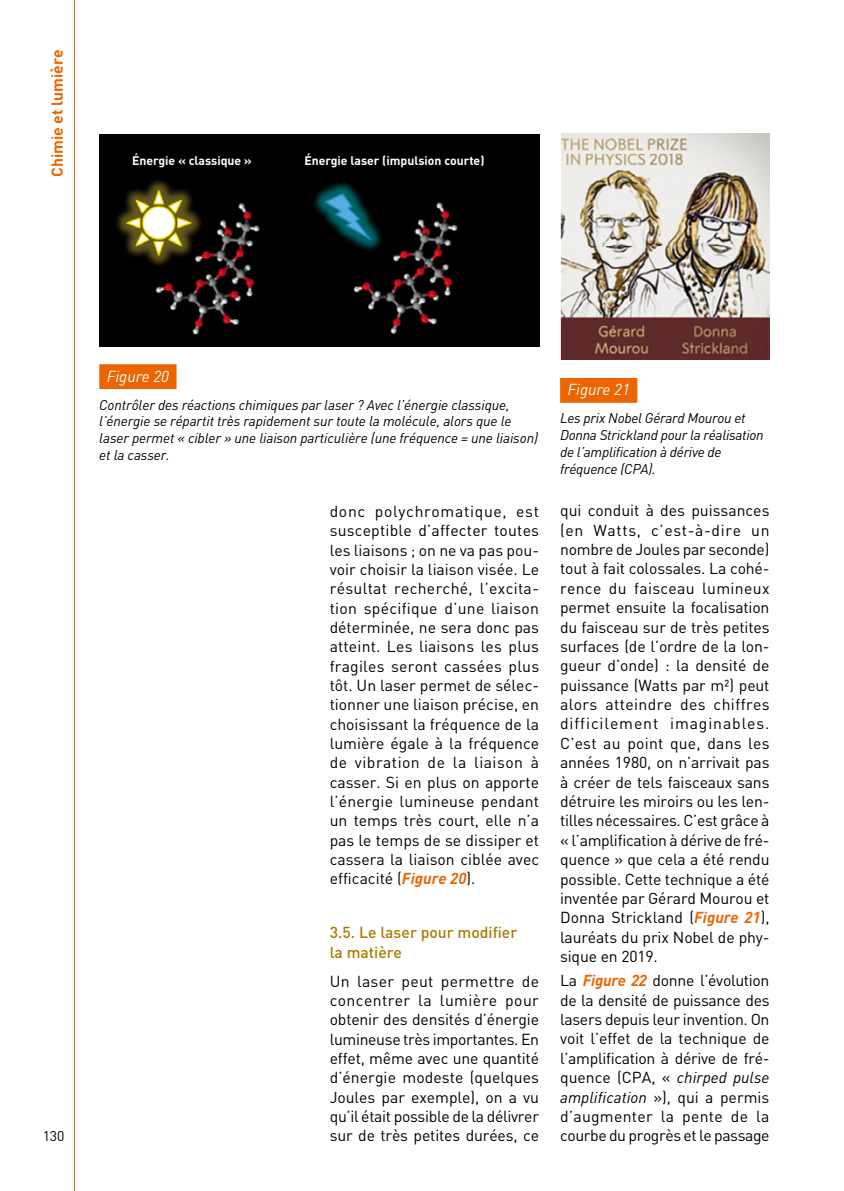
<style>
.page{position:relative;width:844px;height:1191px;background:#fff}
.page>*{position:absolute;margin:0;border:0;box-sizing:border-box;transform-origin:0 0}
._04-Texte_courant{font:15.75px/19.4px "DIN";letter-spacing:-.01em;color:#000;text-align:justify}
._7-inter_2{font:500 15.75px/19.2px "DIN";color:#aa7b00}
._05_legende_numero{font:italic 15.75px "DIN";color:#fff}
.t1{font:700 15.75px "DIN";color:#ec6500}
._05-legendes{font:italic 14px/16.8px "DIN";letter-spacing:-.01em;color:#000}
.t2{font:14px "DIN";color:#000}
.t3{font:700 12.25px "DIN";color:#fff}
.s1{font-weight:700;font-style:italic;color:#ec6500}
.s2{font-style:italic}
</style>
<div class="page">
<svg style="left:74px;top:0;width:1px;height:1191px"></svg>
<img style="left:99px;top:135px;width:440px;height:211px">
<div style="left:99px;top:364px;width:77px;height:25px;background:#ec6500"></div>
<img style="left:560px;top:134px;width:209px;height:226px">
<div style="left:560px;top:378px;width:77px;height:25px;background:#ec6500"></div>
<p class="t1" style="left:47px;top:177px;width:129px;rotate:-90deg">Chimie et lumière</p>
<p class="t3" style="left:132px;top:153px;width:121px">Énergie « classique »</p>
<p class="t3" style="left:304px;top:153px;width:181px">Énergie laser (impulsion courte)</p>
<p class="t2" style="left:43px;top:1127px;width:23px">130</p>
<p class="_05_legende_numero" style="left:107px;top:366px;width:64px">Figure 20</p>
<p class="_05-legendes" style="left:99px;top:396px;width:440px">Contrôler des réactions chimiques par laser ? Avec l’énergie classique, l’énergie se répartit très rapidement sur toute la molécule, alors que le laser permet « cibler » une liaison particulière (une fréquence = une liaison) et la casser.</p>
<p class="_04-Texte_courant" style="left:329px;top:501px;width:211px">donc polychromatique, est susceptible d’affecter toutes les liaisons ; on ne va pas pou&shy;voir choisir la liaison visée. Le résultat recherché, l’excita&shy;tion spécifique d’une liaison déterminée, ne sera donc pas atteint. Les liaisons les plus fragiles seront cassées plus tôt. Un laser permet de sélec&shy;tionner une liaison précise, en choisissant la fréquence de la lumière égale à la fréquence de vibration de la liaison à casser. Si en plus on apporte l’énergie lumineuse pendant un temps très court, elle n’a pas le temps de se dissiper et cassera la liaison ciblée avec efficacité (<span class="s1">Figure 20</span>).</p>
<p class="_7-inter_2" style="left:329px;top:922px;width:189px">3.5. Le laser pour modifier la matière</p>
<p class="_04-Texte_courant" style="left:329px;top:971px;width:211px">Un laser peut permettre de concentrer la lumière pour obtenir des densités d’énergie lumineuse très importantes. En effet, même avec une quantité d’énergie modeste (quelques Joules par exemple), on a vu qu’il était possible de la délivrer sur de très petites durées, ce</p>
<p class="_05_legende_numero" style="left:567px;top:380px;width:64px">Figure 21</p>
<p class="_05-legendes" style="left:560px;top:409px;width:205px">Les prix Nobel Gérard Mourou et<br>Donna Strickland pour la réalisation de l’amplification à dérive de fréquence (CPA).</p>
<p class="_04-Texte_courant" style="left:560px;top:500px;width:211px">qui conduit à des puissances (en Watts, c’est-à-dire un nombre de Joules par seconde) tout à fait colossales. La cohé&shy;rence du faisceau lumineux permet ensuite la focalisation du faisceau sur de très petites surfaces (de l’ordre de la lon&shy;gueur d’onde) : la densité de puissance (Watts par m²) peut alors atteindre des chiffres difficilement imaginables.<br>C’est au point que, dans les années 1980, on n’arrivait pas à créer de tels faisceaux sans détruire les miroirs ou les len&shy;tilles nécessaires. C’est grâce à « l’amplification à dérive de fré&shy;quence » que cela a été rendu possible. Cette technique a été inventée par Gérard Mourou et Donna Strickland (<span class="s1">Figure 21</span>), lauréats du prix Nobel de phy&shy;sique en 2019.</p>
<p class="_04-Texte_courant" style="left:560px;top:970px;width:211px">La <span class="s1">Figure 22</span> donne l’évolution de la densité de puissance des lasers depuis leur invention. On voit l’effet de la technique de l’amplification à dérive de fré&shy;quence (CPA, « <span class="s2">chirped pulse amplification</span> »), qui a permis d’augmenter la pente de la courbe du progrès et le passage</p>
</div>
